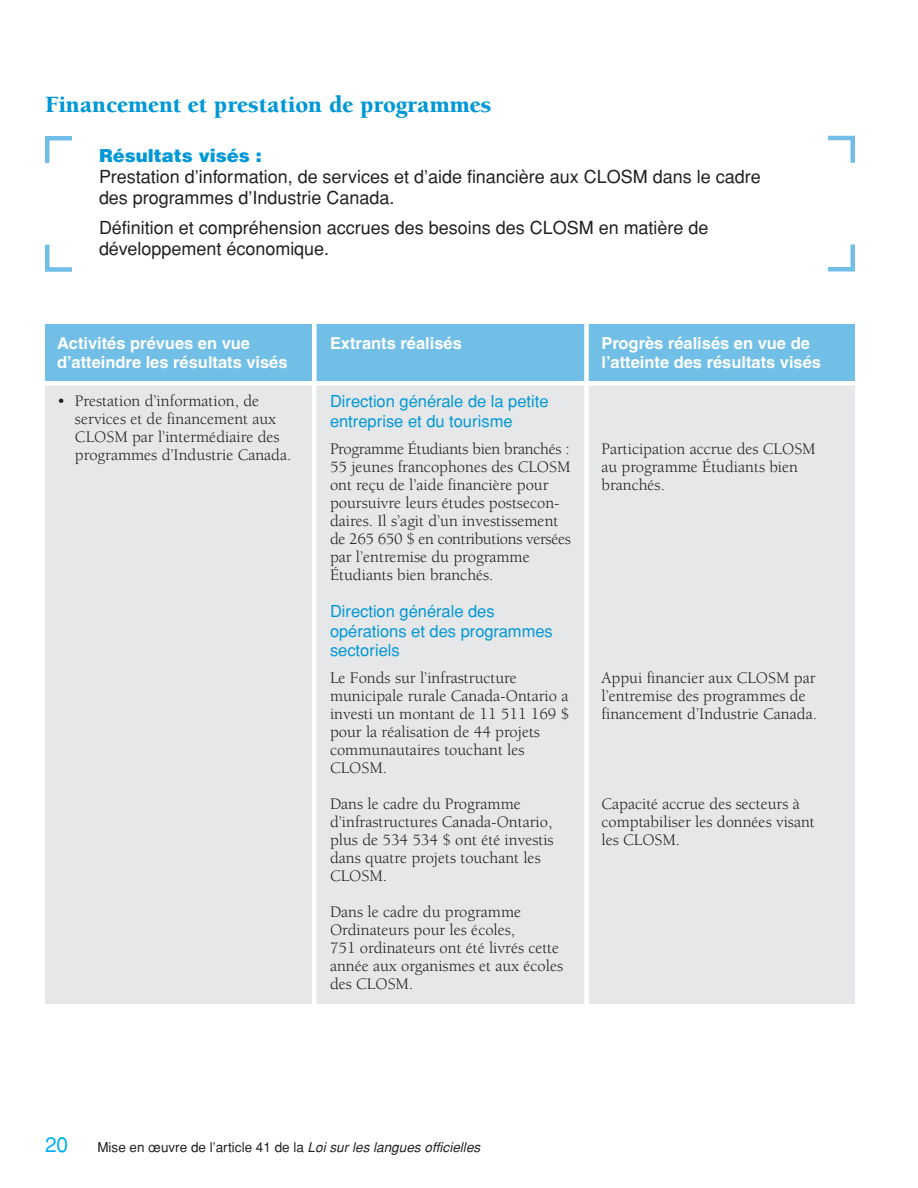
<style>
.page{position:relative;width:918px;height:1188px;background:#fff}
.page>*{position:absolute;margin:0;border:0;box-sizing:border-box;transform-origin:0 0}
.t1{font:900 24px "Berkeley";color:#0098d6}
.t2{font:21px "Helvetica";color:#00aeef}
.t3{font:18px/21px "Helvetica";color:#231f20}
.t4{font:900 18px "Helvetica";color:#0098d6}
.t5{font:16.5px/18px "Berkeley";color:#231f20}
.t6{font:700 16.5px/19.5px "Helvetica";color:#fff}
.t7{font:16.5px/19.5px "Helvetica";color:#0098d6}
.t8{font:13.5px "Helvetica";color:#231f20}
.s1{font-style:italic}
</style>
<div class="page">
<div style="left:45px;top:325px;width:810px;height:679px;background:#e6e7e8"></div>
<svg style="left:45px;top:136px;width:27px;height:27px"></svg>
<svg style="left:828px;top:135px;width:27px;height:28px"></svg>
<svg style="left:828px;top:244px;width:27px;height:28px"></svg>
<svg style="left:45px;top:244px;width:27px;height:28px"></svg>
<div style="left:45px;top:325px;width:810px;height:58px;background:#71bfe7"></div>
<div style="left:584px;top:320px;width:5px;height:796px;background:#fff"></div>
<div style="left:45px;top:381px;width:821px;height:5px;background:#fff"></div>
<hr style="left:312px;top:319px;width:4px;height:796px;background:#fff">
<h1 class="t1" style="left:45px;top:95px;width:448px">Financement et prestation de programmes</h1>
<p class="t4" style="left:99px;top:149px;width:164px">Résultats visés :</p>
<p class="t3" style="left:99px;top:168px;width:663px">Prestation d’information, de services et d’aide financière aux CLOSM dans le cadre des programmes d’Industrie Canada.</p>
<p class="t3" style="left:99px;top:219px;width:611px">Définition et compréhension accrues des besoins des CLOSM en matière de développement économique.</p>
<p class="t6" style="left:57px;top:335px;width:232px">Activités prévues en vue d’atteindre les résultats visés</p>
<p class="t5" style="left:75px;top:393px;width:218px;text-indent:-18px">• Prestation d’information, de services et de financement aux<br>CLOSM par l’intermédiaire des programmes d’Industrie Canada.</p>
<p class="t6" style="left:330px;top:335px;width:133px">Extrants réalisés</p>
<p class="t7" style="left:330px;top:393px;width:220px">Direction générale de la petite entreprise et du tourisme</p>
<p class="t5" style="left:330px;top:441px;width:242px">Programme Étudiants bien branchés :<br>55 jeunes francophones des CLOSM ont reçu de l’aide financière pour poursuivre leurs études postsecon - daires. Il s’agit d’un investissement de 265 650 $ en contributions versées par l’entremise du programme Étudiants bien branchés.</p>
<p class="t7" style="left:330px;top:603px;width:224px">Direction générale des opérations et des programmes sectoriels</p>
<p class="t5" style="left:330px;top:670px;width:241px">Le Fonds sur l’infrastructure municipale rurale Canada-Ontario a investi un montant de 11 511 169 $ pour la réalisation de 44 projets communautaires touchant les<br>CLOSM.</p>
<p class="t5" style="left:330px;top:796px;width:225px">Dans le cadre du Programme d’infrastructures Canada-Ontario, plus de 534 534 $ ont été investis dans quatre projets touchant les<br>CLOSM.</p>
<p class="t5" style="left:330px;top:904px;width:235px">Dans le cadre du programme<br>Ordinateurs pour les écoles,<br>751 ordinateurs ont été livrés cette année aux organismes et aux écoles des CLOSM.</p>
<p class="t6" style="left:602px;top:335px;width:221px">Progrès réalisés en vue de l’atteinte des résultats visés</p>
<p class="t5" style="left:602px;top:441px;width:216px">Participation accrue des CLOSM au programme Étudiants bien branchés.</p>
<p class="t5" style="left:602px;top:670px;width:217px">Appui financier aux CLOSM par l’entremise des programmes de financement d’Industrie Canada.</p>
<p class="t5" style="left:602px;top:796px;width:215px">Capacité accrue des secteurs à comptabiliser les données visant les CLOSM.</p>
<p class="t2" style="left:45px;top:1137px;width:25px">20</p>
<p class="t8" style="left:97px;top:1142px;width:387px">M i s e e n œ u v re d e l ’ a r t i c l e 4 1 d e l a <span class="s1">Loi sur les langues officielles</span></p>
</div>
